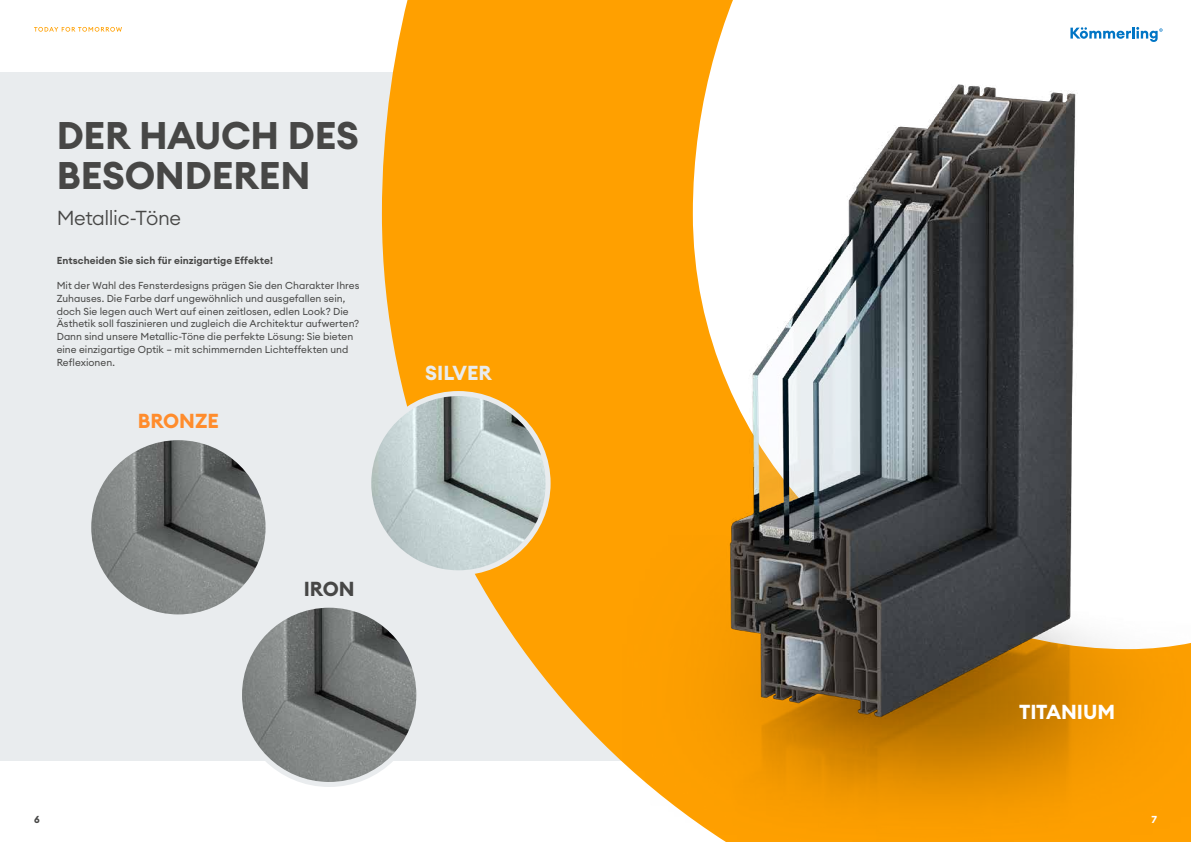
<style>
.page{position:relative;width:1191px;height:842px;background:#fff}
.page>*{position:absolute;margin:0;border:0;box-sizing:border-box;transform-origin:0 0}
.t1{font:700 38px/40px "Euclid Circular A";letter-spacing:-.005em;color:#474746}
.t2{font:300 20px "Euclid Circular A";letter-spacing:-.025em;color:#474746}
.t3{font:700 20px "Euclid Circular A";letter-spacing:-.005em;color:#fff}
.t4{font:700 20px "Euclid Circular A";color:#e9ecee}
.t5{font:700 20px "Euclid Circular A";color:#ff8c2c}
.t6{font:700 20px "Euclid Circular A";color:#474746}
.t7{font:10px/12.8px "Euclid Circular A";letter-spacing:.005em;color:#474746}
.t8{font:600 10px "Euclid Circular A";letter-spacing:.005em;color:#474746}
.t9{font:700 10px "Euclid Circular A";color:#474746}
.t10{font:700 10px "Euclid Circular A";color:#fff}
</style>
<div class="page">
<div style="left:0;top:72px;width:679px;height:689px;background:#e9ecee"></div>
<svg style="left:382px;top:0;width:104px;height:770px;fill:#ffa000"></svg>
<img style="left:486px;top:0;width:705px;height:842px">
<img style="left:369px;top:394px;width:179px;height:179px;border-radius:90px">
<div style="left:366px;top:391px;width:184px;height:184px;border:5px solid #e9ecee;border-radius:50%"></div>
<img style="left:239px;top:605px;width:180px;height:179px;border-radius:90px">
<div style="left:237px;top:603px;width:184px;height:184px;border:5px solid #e9ecee;border-radius:50%"></div>
<img style="left:89px;top:438px;width:179px;height:179px;border-radius:90px">
<div style="left:86px;top:435px;width:184px;height:184px;border:5px solid #e9ecee;border-radius:50%"></div>
<svg style="left:1070px;top:27px;width:92px;height:15px"></svg>
<svg style="left:34px;top:27px;width:88px;height:5px"></svg>
<h1 class="t1" style="left:57px;top:116px;width:304px">DER HAUCH DES<br>BESONDEREN</h1>
<h2 class="t2" style="left:57px;top:205px;width:126px">Metallic-Töne</h2>
<p class="t8" style="left:57px;top:254px;width:218px">Entscheiden Sie sich für einzigartige Effekte!</p>
<p class="t7" style="left:57px;top:279px;width:304px">Mit der Wahl des Fensterdesigns prägen Sie den Charakter Ihres Zuhauses. Die Farbe darf ungewöhnlich und ausgefallen sein, doch Sie legen auch Wert auf einen zeitlosen, edlen Look? Die Ästhetik soll faszinieren und zugleich die Architektur aufwerten?<br>Dann sind unsere Metallic-Töne die perfekte Lösung: Sie bieten eine einzigartige Optik – mit schimmernden Lichteffekten und Reflexionen.</p>
<h2 class="t5" style="left:138px;top:408px;width:83px">BRONZE</h2>
<h2 class="t6" style="left:304px;top:576px;width:52px">IRON</h2>
<h2 class="t4" style="left:425px;top:360px;width:68px">SILVER</h2>
<h2 class="t3" style="left:1019px;top:699px;width:97px">TITANIUM</h2>
<p class="t9" style="left:34px;top:813px;width:7px">6</p>
<p class="t10" style="left:1151px;top:813px;width:7px">7</p>
</div>
